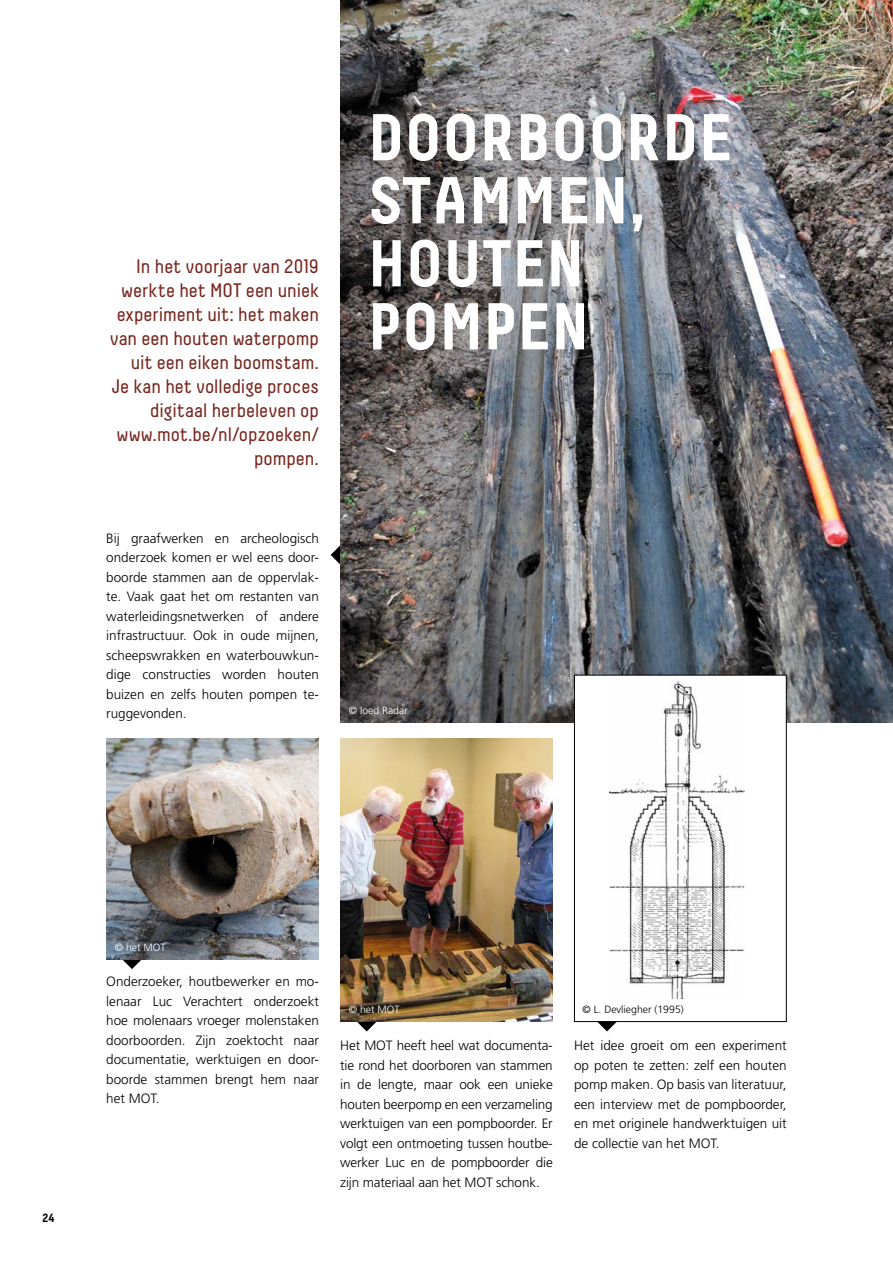
<style>
.page{position:relative;width:893px;height:1263px;background:#fff}
.page>*{position:absolute;margin:0;border:0;box-sizing:border-box;transform-origin:0 0}
.t1{font:700 66px/63px "Decima";color:#fff}
.inleiding{font:19.5px/24px "Decima";color:#78261f;text-align:right}
.body{font:300 13.5px/19.5px "Frutiger LT Pro";color:#000;text-align:justify}
.t2{font:700 12px "Decima";color:#000}
.body-2{font:300 10.5px "Frutiger LT Pro";color:#fff}
.body-3{font:300 10.5px "Frutiger LT Pro";color:#000}
</style>
<div class="page">
<svg style="left:597px;top:1022px;width:20px;height:9px"></svg>
<svg style="left:357px;top:1022px;width:19px;height:9px"></svg>
<svg style="left:122px;top:959px;width:20px;height:10px"></svg>
<svg style="left:331px;top:545px;width:9px;height:19px"></svg>
<img style="left:340px;top:0;width:553px;height:723px">
<img style="left:106px;top:738px;width:213px;height:221px">
<img style="left:340px;top:738px;width:213px;height:284px">
<svg style="left:574px;top:674px;width:213px;height:348px"></svg>
<p class="inleiding" style="left:110px;top:254px;width:211px">In het voorjaar van 2019 werkte het MOT een uniek experiment uit: het maken van een houten waterpomp uit een eiken boomstam.<br>Je kan het volledige proces digitaal herbeleven op www.mot.be/nl/opzoeken/ pompen.</p>
<p class="body" style="left:106px;top:528px;width:214px">Bij graafwerken en archeologisch onderzoek komen er wel eens door&shy;boorde stammen aan de oppervlak&shy;te. Vaak gaat het om restanten van waterleidingsnetwerken of andere infrastructuur. Ook in oude mijnen, scheepswrakken en waterbouwkun&shy;dige constructies worden houten buizen en zelfs houten pompen te&shy;ruggevonden.</p>
<p class="t1" style="left:368px;top:105px;width:366px">DOORBOORDE<br>STAMMEN,<br>HOUTEN<br>POMPEN</p>
<p class="body-2" style="left:349px;top:705px;width:61px">© Ioed Radar</p>
<p class="t2" style="left:43px;top:1210px;width:14px">24</p>
<p class="body-2" style="left:115px;top:941px;width:52px">© het MOT</p>
<p class="body" style="left:106px;top:972px;width:214px">Onderzoeker, houtbewerker en mo&shy;lenaar Luc Verachtert onderzoekt hoe molenaars vroeger molenstaken doorboorden. Zijn zoektocht naar documentatie, werktuigen en door&shy;boorde stammen brengt hem naar het MOT.</p>
<p class="body-2" style="left:349px;top:1004px;width:52px">© het MOT</p>
<p class="body-3" style="left:583px;top:1003px;width:103px">© L. Devliegher (1995)</p>
<p class="body" style="left:340px;top:1036px;width:214px">Het MOT heeft heel wat documenta&shy;tie rond het doorboren van stammen in de lengte, maar ook een unieke houten beerpomp en een verzameling werktuigen van een pompboorder. Er volgt een ontmoeting tussen houtbe&shy;werker Luc en de pompboorder die zijn materiaal aan het MOT schonk.</p>
<p class="body" style="left:574px;top:1036px;width:214px">Het idee groeit om een experiment op poten te zetten: zelf een houten pomp maken. Op basis van literatuur, een interview met de pompboorder, en met originele handwerktuigen uit de collectie van het MOT.</p>
</div>
